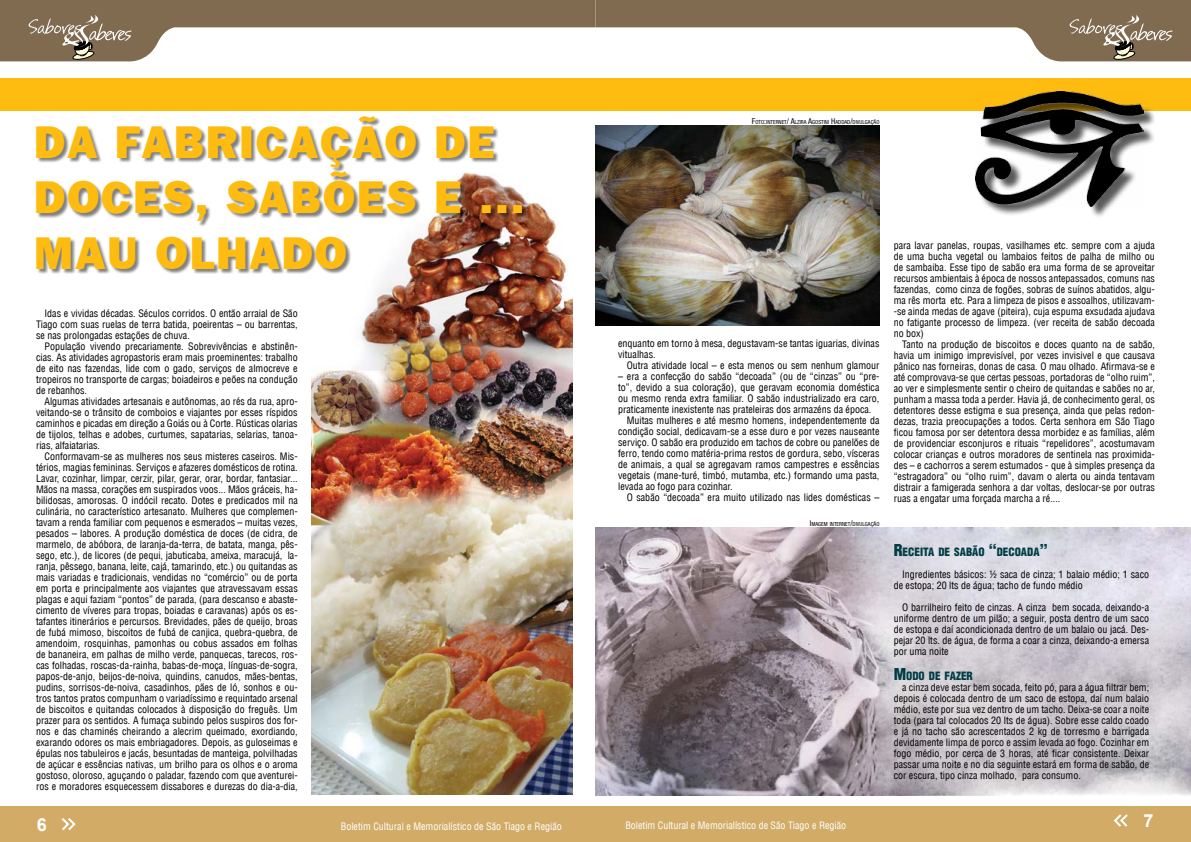
<style>
.page{position:relative;width:1191px;height:842px;background:#fff}
.page>*{position:absolute;margin:0;border:0;box-sizing:border-box;transform-origin:0 0}
.t1{font:46px/55.2px "Frankfurt Gothic Heavy Plain";letter-spacing:.04em;color:#febc11}
.t2{font:700 18px "Arial";color:#fff}
.t3{font:900 condensed 11.2px "Helvetica LT";color:#003c44}
.t4{font:condensed 10px/11px "Helvetica LT";color:#000;text-align:justify}
.t5{font:condensed 10px "Helvetica LT";color:#fff}
.t6{font:condensed 5.6px "Helvetica Neue LT Pro";color:#000}
.s1{font-size:8px}
.s2{font-size:16px}
</style>
<div class="page">
<div style="left:0;top:806px;width:595px;height:36px;background:#d2ab67"></div>
<div style="left:595px;top:806px;width:596px;height:36px;background:#d2ab67"></div>
<svg style="left:61px;top:818px;width:15px;height:13px"></svg>
<svg style="left:1113px;top:814px;width:15px;height:13px"></svg>
<svg style="left:0;top:0;width:1191px;height:62px"></svg>
<img style="left:311px;top:202px;width:261px;height:593px">
<img style="left:595px;top:527px;width:596px;height:268px">
<div style="left:0;top:79px;width:595px;height:32px;background:#febc11"></div>
<div style="left:595px;top:79px;width:596px;height:32px;background:#febc11"></div>
<div style="left:37px;top:116px;width:491px;height:158px;background:#000;opacity:.5"></div>
<img style="left:595px;top:126px;width:284px;height:199px">
<div style="left:977px;top:93px;width:179px;height:125px;background:#000;opacity:.65"></div>
<img style="left:975px;top:91px;width:169px;height:115px">
<h1 class="t1" style="left:34px;top:114px;width:492px">DA FABRICAÇÃO DE<br>DOCES, SABÕES E ...<br>MAU OLHADO</h1>
<p class="t4" style="left:36px;top:307px;width:263px;text-indent:8px">Idas e vividas décadas. Séculos corridos. O então arraial de São Tiago com suas ruelas de terra batida, poeirentas – ou barrentas, se nas prolongadas estações de chuva.</p>
<p class="t4" style="left:36px;top:340px;width:263px;text-indent:8px">População vivendo precariamente. Sobrevivências e abstinên&shy;cias. As atividades agropastoris eram mais proeminentes: trabalho de eito nas fazendas, lide com o gado, serviços de almocreve e tropeiros no transporte de cargas; boiadeiros e peões na condução de rebanhos.</p>
<p class="t4" style="left:36px;top:395px;width:263px;text-indent:8px">Algumas atividades artesanais e autônomas, ao rés da rua, apro&shy;veitando-se o trânsito de comboios e viajantes por esses ríspidos caminhos e picadas em direção a Goiás ou à Corte. Rústicas olarias de tijolos, telhas e adobes, curtumes, sapatarias, selarias, tanoa&shy;rias, alfaiatarias.</p>
<p class="t4" style="left:36px;top:450px;width:263px;text-indent:9px">Conformavam-se as mulheres nos seus misteres caseiros. Mis&shy;térios, magias femininas. Serviços e afazeres domésticos de rotina.<br>Lavar, cozinhar, limpar, cerzir, pilar, gerar, orar, bordar, fantasiar...<br>Mãos na massa, corações em suspirados voos... Mãos gráceis, ha&shy;bilidosas, amorosas. O indócil recato. Dotes e predicados mil na culinária, no característico artesanato. Mulheres que complemen&shy;tavam a renda familiar com pequenos e esmerados – muitas vezes, pesados – labores. A produção doméstica de doces (de cidra, de marmelo, de abóbora, de laranja-da-terra, de batata, manga, pês&shy;sego, etc.), de licores (de pequi, jabuticaba, ameixa, maracujá, la&shy;ranja, pêssego, banana, leite, cajá, tamarindo, etc.) ou quitandas as mais variadas e tradicionais, vendidas no “comércio” ou de porta em porta e principalmente aos viajantes que atravessavam essas plagas e aqui faziam “pontos” de parada, (para descanso e abaste&shy;cimento de víveres para tropas, boiadas e caravanas) após os es&shy;tafantes itinerários e percursos. Brevidades, pães de queijo, broas de fubá mimoso, biscoitos de fubá de canjica, quebra-quebra, de amendoim, rosquinhas, pamonhas ou cobus assados em folhas de bananeira, em palhas de milho verde, panquecas, tarecos, ros&shy;cas folhadas, roscas-da-rainha, babas-de-moça, línguas-de-sogra, papos-de-anjo, beijos-de-noiva, quindins, canudos, mães-bentas, pudins, sorrisos-de-noiva, casadinhos, pães de ló, sonhos e ou&shy;tros tantos pratos compunham o variadíssimo e requintado arsenal de biscoitos e quitandas colocados à disposição do freguês. Um prazer para os sentidos. A fumaça subindo pelos suspiros dos for&shy;nos e das chaminés cheirando a alecrim queimado, exordiando, exarando odores os mais embriagadores. Depois, as guloseimas e épulas nos tabuleiros e jacás, besuntadas de manteiga, polvilhadas de açúcar e essências nativas, um brilho para os olhos e o aroma gostoso, oloroso, aguçando o paladar, fazendo com que aventurei&shy;ros e moradores esquecessem dissabores e durezas do dia-a-dia,</p>
<p class="t6" style="left:752px;top:118px;width:129px"><span class="s1">F</span>OTO<span class="s1">:</span>INTERNET<span class="s1">/ A</span>LZIRA <span class="s1">A</span>GOSTINI <span class="s1">H</span>ADDAD<span class="s1">/</span>DIVULGAÇÃO</p>
<p class="t4" style="left:618px;top:338px;width:263px">enquanto em torno à mesa, degustavam-se tantas iguarias, divinas vitualhas.</p>
<p class="t4" style="left:626px;top:360px;width:254px">Outra atividade local – e esta menos ou sem nenhum glamour</p>
<p class="t4" style="left:618px;top:371px;width:263px">– era a confecção do sabão “decoada” (ou de “cinzas” ou “pre-</p>
<p class="t4" style="left:618px;top:382px;width:263px">to”, devido a sua coloração), que geravam economia doméstica</p>
<p class="t4" style="left:618px;top:393px;width:263px">ou mesmo renda extra familiar. O sabão industrializado era caro,</p>
<p class="t4" style="left:618px;top:404px;width:255px">praticamente inexistente nas prateleiras dos armazéns da época.</p>
<p class="t4" style="left:626px;top:415px;width:254px">Muitas mulheres e até mesmo homens, independentemente da</p>
<p class="t4" style="left:618px;top:426px;width:263px">condição social, dedicavam-se a esse duro e por vezes nauseante</p>
<p class="t4" style="left:618px;top:437px;width:263px">serviço. O sabão era produzido em tachos de cobre ou panelões de</p>
<p class="t4" style="left:618px;top:448px;width:263px">ferro, tendo como matéria-prima restos de gordura, sebo, vísceras</p>
<p class="t4" style="left:618px;top:459px;width:263px">de animais, a qual se agregavam ramos campestres e essências</p>
<p class="t4" style="left:618px;top:470px;width:263px">vegetais (mane-turé, timbó, mutamba, etc.) formando uma pasta,</p>
<p class="t4" style="left:618px;top:481px;width:116px">levada ao fogo para cozinhar.</p>
<p class="t4" style="left:626px;top:492px;width:254px">O sabão “decoada” era muito utilizado nas lides domésticas –</p>
<p class="t6" style="left:810px;top:520px;width:71px"><span class="s1">I</span> MAGEM INTERNET<span class="s1">/</span>DIVULGAÇÃO</p>
<p class="t4" style="left:893px;top:240px;width:263px">para lavar panelas, roupas, vasilhames etc. sempre com a ajuda de uma bucha vegetal ou lambaios feitos de palha de milho ou de sambaiba. Esse tipo de sabão era uma forma de se aproveitar recursos ambientais à época de nossos antepassados, comuns nas fazendas, como cinza de fogões, sobras de suínos abatidos, algu&shy;ma rês morta etc. Para a limpeza de pisos e assoalhos, utilizavam--se ainda medas de agave (piteira), cuja espuma exsudada ajudava no fatigante processo de limpeza. (ver receita de sabão decoada no box)</p>
<p class="t4" style="left:893px;top:339px;width:263px;text-indent:8px">Tanto na produção de biscoitos e doces quanto na de sabão, havia um inimigo imprevisível, por vezes invisivel e que causava pânico nas forneiras, donas de casa. O mau olhado. Afirmava-se e até comprovava-se que certas pessoas, portadoras de “olho ruim”, ao ver e simplesmente sentir o cheiro de quitandas e sabões no ar, punham a massa toda a perder. Havia já, de conhecimento geral, os detentores desse estigma e sua presença, ainda que pelas redon&shy;dezas, trazia preocupações a todos. Certa senhora em São Tiago ficou famosa por ser detentora dessa morbidez e as famílias, além de providenciar esconjuros e rituais “repelidores”, acostumavam colocar crianças e outros moradores de sentinela nas proximida&shy;des – e cachorros a serem estumados - que à simples presença da “estragadora” ou “olho ruim”, davam o alerta ou ainda tentavam distrair a famigerada senhora a dar voltas, deslocar-se por outras ruas a engatar uma forçada marcha a ré....</p>
<p class="t3" style="left:893px;top:545px;width:155px"><span class="s2">R</span>ECEITA DE SABÃO <span class="s2">“</span>DECOADA<span class="s2">”</span></p>
<p class="t4" style="left:893px;top:569px;width:257px;text-indent:8px">Ingredientes básicos: ½ saca de cinza; 1 balaio médio; 1 saco de estopa; 20 lts de água; tacho de fundo médio</p>
<p class="t4" style="left:893px;top:602px;width:257px;text-indent:8px">O barrilheiro feito de cinzas. A cinza bem socada, deixando-a uniforme dentro de um pilão; a seguir, posta dentro de um saco de estopa e daí acondicionada dentro de um balaio ou jacá. Des&shy;pejar 20 lts. de água, de forma a coar a cinza, deixando-a emersa por uma noite</p>
<p class="t3" style="left:893px;top:669px;width:81px"><span class="s2">M</span>ODO DE FAZER</p>
<p class="t4" style="left:893px;top:682px;width:257px;text-indent:8px">a cinza deve estar bem socada, feito pó, para a água filtrar bem; depois é colocada dentro de um saco de estopa, daí num balaio médio, este por sua vez dentro de um tacho. Deixa-se coar a noite toda (para tal colocados 20 lts de água). Sobre esse caldo coado e já no tacho são acrescentados 2 kg de torresmo e barrigada devidamente limpa de porco e assim levada ao fogo. Cozinhar em fogo médio, por cerca de 3 horas, até ficar consistente. Deixar passar uma noite e no dia seguinte estará em forma de sabão, de cor escura, tipo cinza molhado, para consumo.</p>
<h2 class="t2" style="left:37px;top:812px;width:12px">6</h2>
<p class="t5" style="left:341px;top:820px;width:222px">Boletim Cultural e Memorialístico de São Tiago e Região</p>
<p class="t5" style="left:625px;top:819px;width:222px">Boletim Cultural e Memorialístico de São Tiago e Região</p>
<h2 class="t2" style="left:1143px;top:808px;width:12px">7</h2>
</div>
